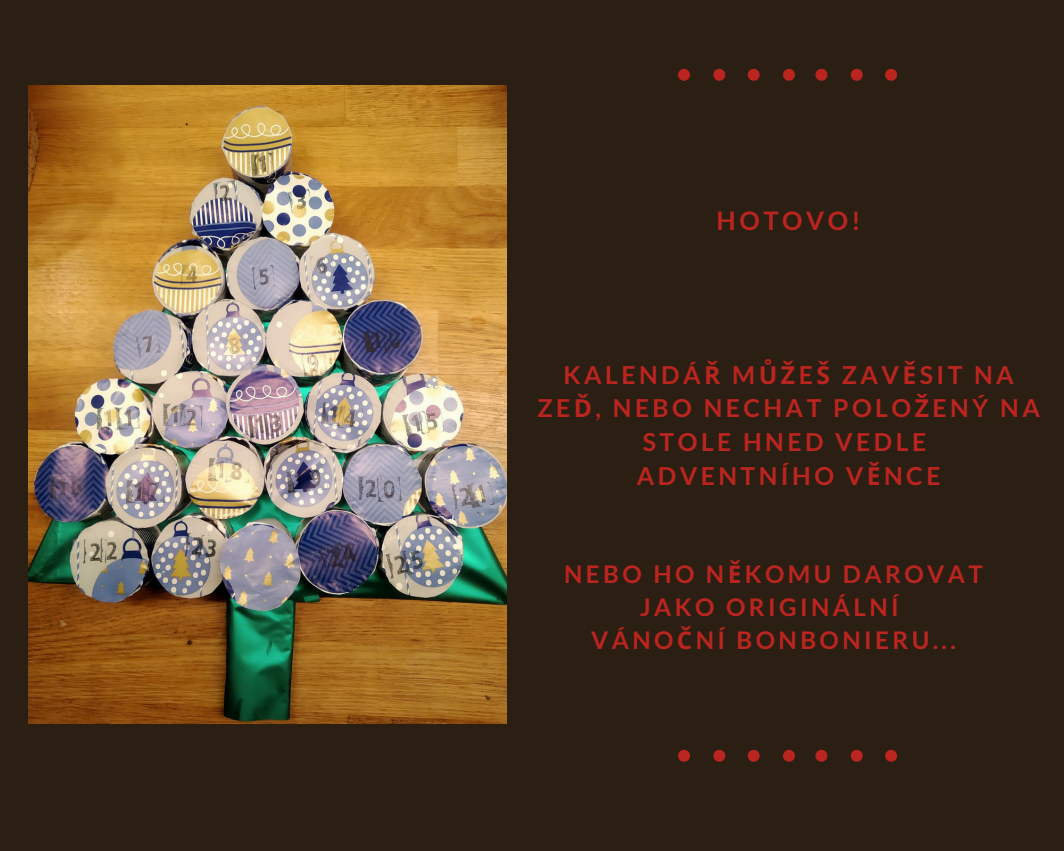
<style>
.page{position:relative;width:1064px;height:851px;background:#fff}
.page>*{position:absolute;margin:0;border:0;box-sizing:border-box;transform-origin:0 0}
.t1{font:700 25.5px "Lato";letter-spacing:.14em;color:#bb251f}
.t2{font:700 24.75px/33.6px "Lato";letter-spacing:.14em;color:#bb251f;text-align:center}
.t3{font:700 24.3px/33px "Lato";letter-spacing:.14em;color:#bb251f;text-align:center}
.s1{font-family:"Noto Sans"}
</style>
<div class="page">
<div style="left:0;top:0;width:1063px;height:850px;background:#2b1e13"></div>
<svg style="left:815px;top:69px;width:12px;height:12px"></svg>
<svg style="left:850px;top:69px;width:12px;height:12px"></svg>
<svg style="left:885px;top:69px;width:11px;height:12px"></svg>
<svg style="left:678px;top:69px;width:11px;height:12px"></svg>
<svg style="left:713px;top:69px;width:12px;height:12px"></svg>
<svg style="left:747px;top:69px;width:12px;height:12px"></svg>
<svg style="left:783px;top:69px;width:11px;height:12px"></svg>
<svg style="left:815px;top:749px;width:12px;height:12px"></svg>
<svg style="left:850px;top:749px;width:12px;height:12px"></svg>
<svg style="left:885px;top:749px;width:11px;height:12px"></svg>
<svg style="left:678px;top:749px;width:11px;height:12px"></svg>
<svg style="left:713px;top:749px;width:12px;height:12px"></svg>
<svg style="left:747px;top:749px;width:12px;height:12px"></svg>
<svg style="left:783px;top:749px;width:11px;height:12px"></svg>
<img style="left:28px;top:85px;width:478px;height:638px">
<p class="t1" style="left:716px;top:205px;width:146px">HOTOVO!</p>
<p class="t2" style="left:537px;top:357px;width:504px">KALENDÁ<span class="s1">Ř</span> M<span class="s1">ŮŽ</span>E<span class="s1">Š</span> ZAV<span class="s1">Ě</span>SIT NA<br>ZE<span class="s1">Ď</span>, NEBO NECHAT POLO<span class="s1">Ž</span>ENÝ NA<br>STOLE HNED VEDLE<br>ADVENTNÍHO V<span class="s1">Ě</span>NCE</p>
<p class="t3" style="left:564px;top:557px;width:420px">NEBO HO N<span class="s1">Ě</span>KOMU DAROVAT<br>JAKO ORIGINÁLNÍ<br>VÁNO<span class="s1">Č</span>NÍ BONBONIERU...</p>
</div>
